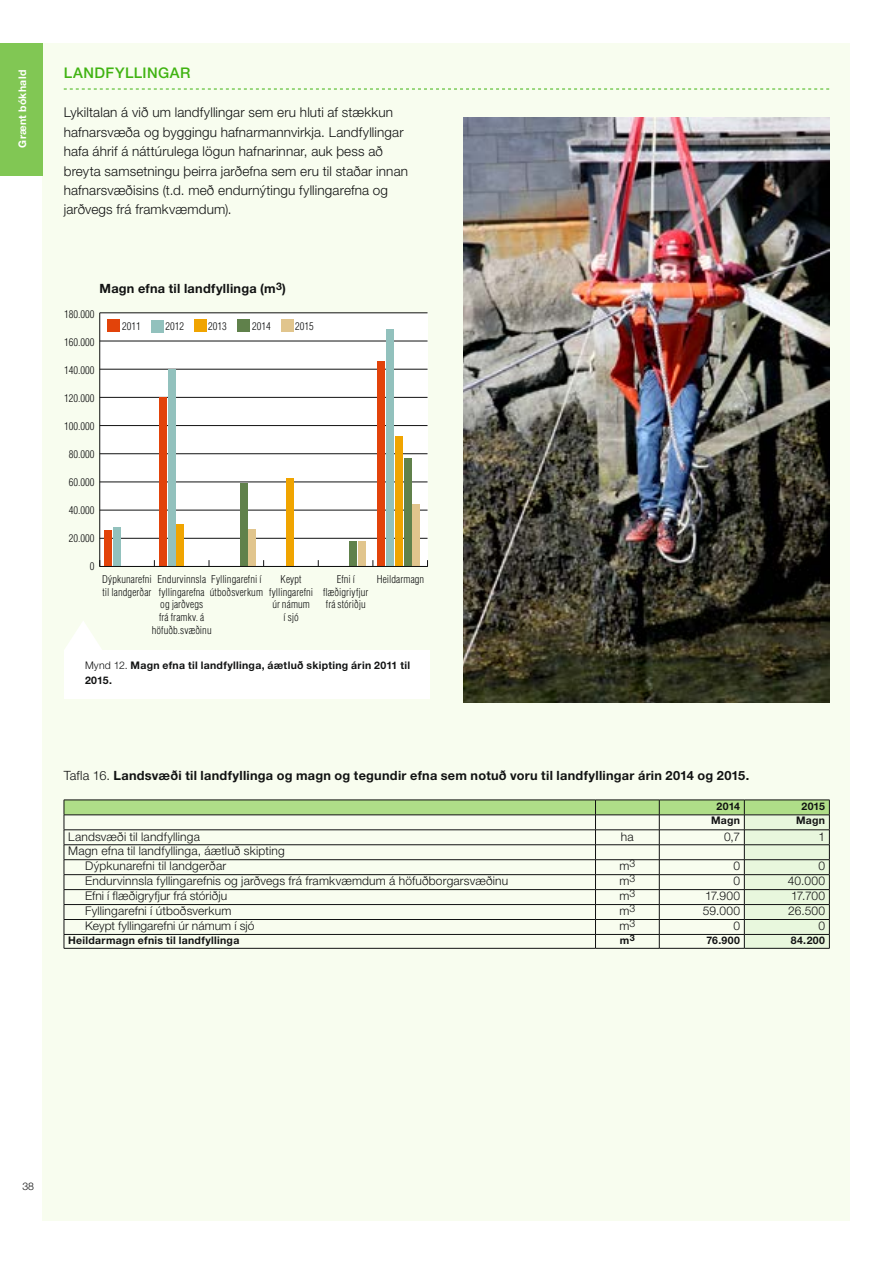
<style>
.page{position:relative;width:893px;height:1263px;background:#fff}
.page>*{position:absolute;margin:0;border:0;box-sizing:border-box;transform-origin:0 0}
.t1{font:500 14.7px "Helvetica Neue LT Std";letter-spacing:.03em;color:#40b312}
.t2{font:300 13.5px/19.5px "Helvetica Neue LT Std";letter-spacing:.01em;color:#111212}
.t3{font:700 12.75px "Helvetica Neue LT Std";letter-spacing:.02em;color:#111212}
.t4{font:300 12px/15px "Helvetica Neue LT Std";letter-spacing:.015em;color:#111212}
.t5{font:300 condensed 10.5px/12.6px "Helvetica";letter-spacing:.005em;color:#111212;text-align:center}
.t6{font:700 10.5px/15px "Helvetica Neue LT Std";letter-spacing:.025em;color:#111212}
.t7{font:700 10.5px "Helvetica Neue LT Std";letter-spacing:.03em;color:#fff}
.t8{font:300 10.5px "Helvetica Neue LT Std";color:#111212}
.s1{font-weight:300}
</style>
<div class="page">
<div style="left:43px;top:43px;width:807px;height:1177px;background:#f8fdef"></div>
<div style="left:0;top:43px;width:43px;height:133px;background:#81c754"></div>
<svg style="left:64px;top:89px;width:765px;height:1px"></svg>
<hr style="left:64px;top:948px;width:531px;height:1px;background:#111212">
<hr style="left:595px;top:948px;width:64px;height:1px;background:#111212">
<svg style="left:64px;top:800px;width:766px;height:148px"></svg>
<hr style="left:659px;top:948px;width:85px;height:1px;background:#111212">
<hr style="left:744px;top:948px;width:86px;height:1px;background:#111212">
<div style="left:100px;top:313px;width:327px;height:253px;background:#fff"></div>
<hr style="left:99px;top:313px;width:1px;height:253px;background:#111212">
<hr style="left:100px;top:538px;width:327px;height:1px;background:#111212">
<hr style="left:100px;top:510px;width:327px;height:1px;background:#111212">
<hr style="left:100px;top:482px;width:327px;height:1px;background:#111212">
<hr style="left:100px;top:453px;width:327px;height:1px;background:#111212">
<hr style="left:100px;top:397px;width:327px;height:1px;background:#111212">
<hr style="left:100px;top:341px;width:327px;height:1px;background:#111212">
<hr style="left:100px;top:369px;width:327px;height:1px;background:#111212">
<hr style="left:100px;top:425px;width:327px;height:1px;background:#111212">
<hr style="left:100px;top:313px;width:327px;height:1px;background:#111212">
<div style="left:248px;top:529px;width:8px;height:37px;background:#e1c58d"></div>
<div style="left:358px;top:541px;width:8px;height:25px;background:#e1c58d"></div>
<div style="left:412px;top:504px;width:8px;height:62px;background:#e1c58d"></div>
<div style="left:240px;top:483px;width:8px;height:83px;background:#60814b"></div>
<div style="left:349px;top:541px;width:8px;height:25px;background:#60814b"></div>
<div style="left:404px;top:458px;width:7px;height:108px;background:#60814b"></div>
<div style="left:176px;top:524px;width:8px;height:42px;background:#f0a400"></div>
<div style="left:286px;top:478px;width:7px;height:88px;background:#f0a400"></div>
<div style="left:395px;top:436px;width:8px;height:130px;background:#f0a400"></div>
<div style="left:113px;top:527px;width:8px;height:39px;background:#92c1bd"></div>
<div style="left:168px;top:369px;width:7px;height:197px;background:#92c1bd"></div>
<div style="left:386px;top:329px;width:8px;height:237px;background:#92c1bd"></div>
<div style="left:104px;top:531px;width:8px;height:35px;background:#e2430a"></div>
<div style="left:159px;top:397px;width:8px;height:169px;background:#e2430a"></div>
<div style="left:377px;top:362px;width:8px;height:204px;background:#e2430a"></div>
<div style="left:281px;top:320px;width:12px;height:12px;background:#e1c58d"></div>
<div style="left:108px;top:319px;width:12px;height:13px;background:#e2430a"></div>
<div style="left:151px;top:320px;width:13px;height:12px;background:#92c1bd"></div>
<div style="left:194px;top:319px;width:13px;height:13px;background:#f0a400"></div>
<div style="left:238px;top:320px;width:12px;height:12px;background:#60814b"></div>
<hr style="left:100px;top:566px;width:327px;height:1px;background:#111212">
<div style="left:64px;top:650px;width:365px;height:49px;background:#fff"></div>
<svg style="left:65px;top:621px;width:37px;height:29px"></svg>
<img style="left:463px;top:117px;width:366px;height:585px">
<p class="t7" style="left:16px;top:148px;width:79px;rotate:-90deg">Grænt bókhald</p>
<p class="t1" style="left:64px;top:64px;width:128px">LANDFYLLINGAR</p>
<p class="t2" style="left:64px;top:102px;width:346px">Lykiltalan á við um landfyllingar sem eru hluti af stækkun hafnarsvæða og byggingu hafnarmannvirkja. Landfyllingar hafa áhrif á náttúrulega lögun hafnarinnar, auk þess að breyta samsetningu þeirra jarðefna sem eru til staðar innan hafnarsvæðisins (t.d. með endurnýtingu fyllingarefna og jarðvegs frá framkvæmdum).</p>
<p class="t3" style="left:99px;top:280px;width:188px">Magn efna til landfyllinga (m<sup>3</sup>)</p>
<p class="t5" style="left:64px;top:308px;width:32px">180.000</p>
<p class="t5" style="left:64px;top:336px;width:32px">160.000</p>
<p class="t5" style="left:64px;top:364px;width:32px">140.000</p>
<p class="t5" style="left:64px;top:392px;width:32px">120.000</p>
<p class="t5" style="left:64px;top:420px;width:32px">100.000</p>
<p class="t5" style="left:69px;top:448px;width:27px">80.000</p>
<p class="t5" style="left:69px;top:476px;width:27px">60.000</p>
<p class="t5" style="left:69px;top:504px;width:27px">40.000</p>
<p class="t5" style="left:69px;top:532px;width:27px">20.000</p>
<p class="t5" style="left:90px;top:560px;width:6px">0</p>
<p class="t5" style="left:122px;top:320px;width:20px">2011</p>
<p class="t5" style="left:165px;top:320px;width:20px">2012</p>
<p class="t5" style="left:208px;top:319px;width:20px">2013</p>
<p class="t5" style="left:252px;top:320px;width:20px">2014</p>
<p class="t5" style="left:295px;top:320px;width:20px">2015</p>
<p class="t5" style="left:102px;top:573px;width:51px;text-align:left">Dýpkunarefni til landgerðar</p>
<p class="t5" style="left:210px;top:573px;width:55px;text-align:left">Fyllingarefni í útboðsverkum</p>
<p class="t5" style="left:323px;top:573px;width:47px">Efni í flæðigriyfjur frá stóriðju</p>
<p class="t5" style="left:152px;top:573px;width:61px">Endurvinnsla fyllingarefna<br>og jarðvegs<br>frá framkv. á höfuðb.svæðinu</p>
<p class="t5" style="left:281px;top:573px;width:22px">Keypt</p>
<p class="t5" style="left:377px;top:573px;width:49px">Heildarmagn</p>
<p class="t5" style="left:269px;top:586px;width:46px">fyllingarefni úr námum<br>í sjó</p>
<p class="t6" style="left:85px;top:657px;width:327px"><span class="s1">Mynd 12.</span> Magn efna til landfyllinga, áætluð skipting árin 2011 til<br>2015.</p>
<p class="t3" style="left:64px;top:768px;width:687px"><span class="s1">Tafla 16.</span> Landsvæði til landfyllinga og magn og tegundir efna sem notuð voru til landfyllingar árin 2014 og 2015.</p>
<p class="t6" style="left:716px;top:798px;width:25px">2014</p>
<p class="t6" style="left:801px;top:798px;width:25px">2015</p>
<p class="t6" style="left:711px;top:813px;width:31px">Magn</p>
<p class="t6" style="left:796px;top:813px;width:31px">Magn</p>
<p class="t4" style="left:68px;top:828px;width:133px">Landsvæði til landfyllinga</p>
<p class="t4" style="left:621px;top:828px;width:14px">ha</p>
<p class="t4" style="left:724px;top:828px;width:18px">0,7</p>
<p class="t4" style="left:818px;top:828px;width:8px">1</p>
<p class="t4" style="left:85px;top:843px;width:201px;text-indent:-17px">Magn efna til landfyllinga, áætluð skipting<br>Dýpkunarefni til landgerðar</p>
<p class="t4" style="left:619px;top:858px;width:18px">m<sup>3</sup></p>
<p class="t4" style="left:733px;top:858px;width:8px">0</p>
<p class="t4" style="left:818px;top:858px;width:8px">0</p>
<p class="t4" style="left:85px;top:873px;width:425px">Endurvinnsla fyllingarefnis og jarðvegs frá framkvæmdum á höfuðborgarsvæðinu</p>
<p class="t4" style="left:619px;top:873px;width:18px">m<sup>3</sup></p>
<p class="t4" style="left:733px;top:873px;width:8px">0</p>
<p class="t4" style="left:788px;top:873px;width:39px">40.000</p>
<p class="t4" style="left:85px;top:888px;width:143px">Efni í flæðigryfjur frá stóriðju</p>
<p class="t4" style="left:619px;top:888px;width:18px">m<sup>3</sup></p>
<p class="t4" style="left:705px;top:888px;width:36px">17.900</p>
<p class="t4" style="left:791px;top:888px;width:35px">17.700</p>
<p class="t4" style="left:85px;top:903px;width:148px">Fyllingarefni í útboðsverkum</p>
<p class="t4" style="left:619px;top:903px;width:18px">m<sup>3</sup></p>
<p class="t4" style="left:703px;top:903px;width:39px">59.000</p>
<p class="t4" style="left:788px;top:903px;width:39px">26.500</p>
<p class="t4" style="left:85px;top:918px;width:171px">Keypt fyllingarefni úr námum í sjó</p>
<p class="t4" style="left:619px;top:918px;width:18px">m<sup>3</sup></p>
<p class="t4" style="left:733px;top:918px;width:8px">0</p>
<p class="t4" style="left:818px;top:918px;width:8px">0</p>
<p class="t6" style="left:68px;top:932px;width:173px">Heildarmagn efnis til landfyllinga</p>
<p class="t6" style="left:620px;top:932px;width:16px">m<sup>3</sup></p>
<p class="t6" style="left:706px;top:932px;width:35px">76.900</p>
<p class="t6" style="left:791px;top:932px;width:36px">84.200</p>
<p class="t8" style="left:22px;top:1179px;width:13px">38</p>
</div>
